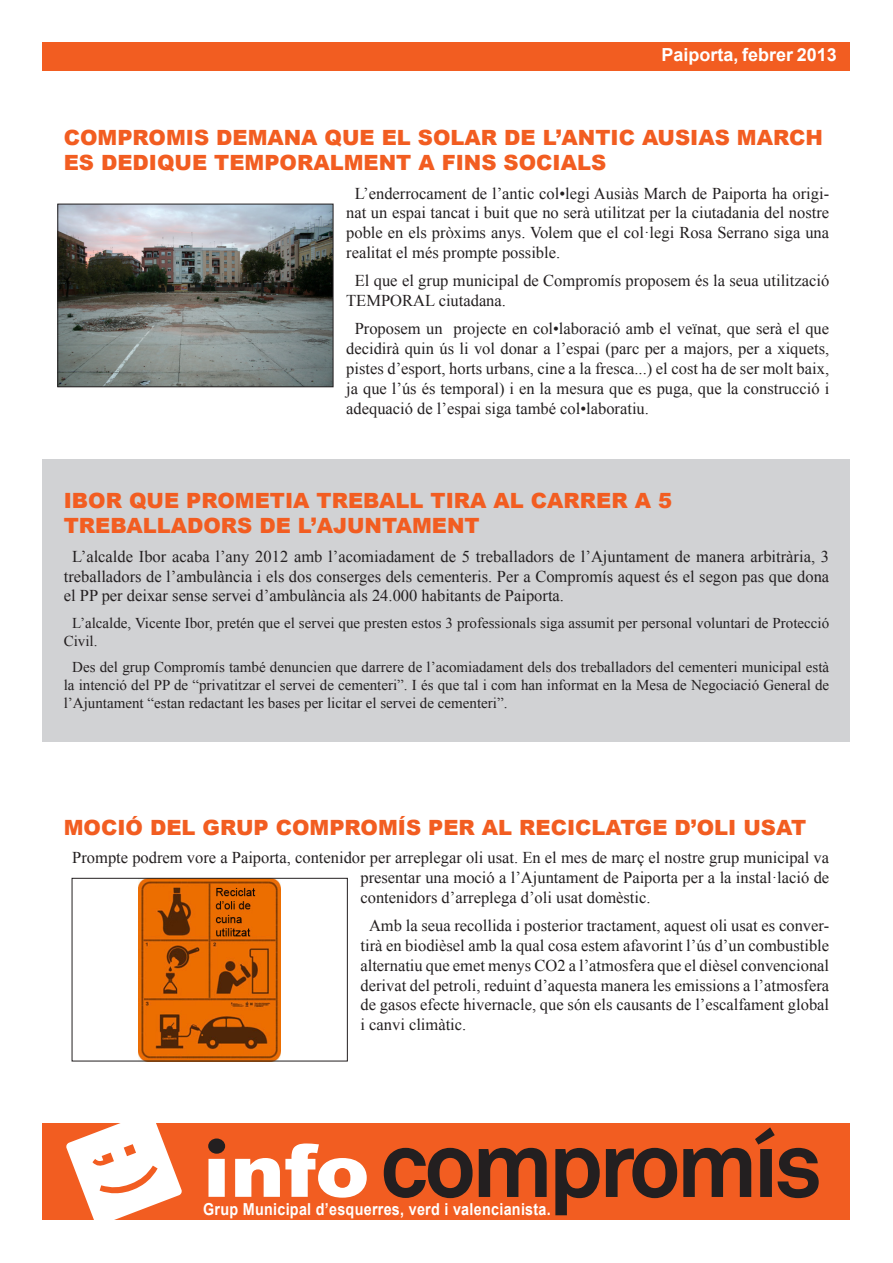
<style>
.page{position:relative;width:893px;height:1263px;background:#fff}
.page>*{position:absolute;margin:0;border:0;box-sizing:border-box;transform-origin:0 0}
.t1{font:900 21px/25.2px "Arial";color:#f25d21}
.cos_de_text{font:700 18px "Arial";color:#fff}
.t2{font:16.5px/19.8px "Times New Roman";color:#231f20;text-align:justify}
.t3{font:700 16.5px "Arial";letter-spacing:.02em;color:#fff;scale:.87 1}
.t4{font:15px/18px "Times New Roman";color:#231f20}
</style>
<div class="page">
<div style="left:43px;top:43px;width:807px;height:28px;background:#f25d21"></div>
<div style="left:43px;top:1123px;width:807px;height:97px;background:#f25d21"></div>
<svg style="left:208px;top:1138px;width:17px;height:16px"></svg>
<svg style="left:208px;top:1143px;width:159px;height:55px"></svg>
<svg style="left:384px;top:1148px;width:89px;height:50px"></svg>
<svg style="left:479px;top:1148px;width:68px;height:49px"></svg>
<svg style="left:555px;top:1148px;width:45px;height:67px"></svg>
<svg style="left:606px;top:1148px;width:71px;height:50px"></svg>
<svg style="left:683px;top:1127px;width:136px;height:71px"></svg>
<svg style="left:66px;top:1123px;width:116px;height:97px"></svg>
<img style="left:59px;top:206px;width:272px;height:179px">
<div style="left:57px;top:204px;width:276px;height:183px;border:1px solid #231f20"></div>
<div style="left:43px;top:459px;width:807px;height:283px;background:#d1d2d4"></div>
<img style="left:139px;top:880px;width:142px;height:179px">
<div style="left:72px;top:878px;width:276px;height:183px;border:1px solid #231f20"></div>
<p class="cos_de_text" style="left:661px;top:43px;width:177px">Paiporta, febrer 2013</p>
<p class="t1" style="left:64px;top:124px;width:761px">COMPROMIS DEMANA QUE EL SOLAR DE L’ANTIC AUSIAS MARCH<br>ES DEDIQUE TEMPORALMENT A FINS SOCIALS</p>
<p class="t2" style="left:346px;top:183px;width:484px;text-indent:9px">L’enderrocament de l’antic col•legi Ausiàs March de Paiporta ha origi&shy;nat un espai tancat i buit que no serà utilitzat per la ciutadania del nostre poble en els pròxims anys. Volem que el col·legi Rosa Serrano siga una realitat el més prompte possible.</p>
<p class="t2" style="left:346px;top:271px;width:484px;text-indent:9px">El que el grup municipal de Compromís proposem és la seua utilització<br>TEMPORAL ciutadana.</p>
<p class="t2" style="left:346px;top:319px;width:484px;text-indent:9px">Proposem un projecte en col•laboració amb el veïnat, que serà el que decidirà quin ús li vol donar a l’espai (parc per a majors, per a xiquets, pistes d’esport, horts urbans, cine a la fresca...) el cost ha de ser molt baix, ja que l’ús és temporal) i en la mesura que es puga, que la construcció i adequació de l’espai siga també col•laboratiu.</p>
<p class="t1" style="left:64px;top:487px;width:610px">IBOR QUE PROMETIA TREBALL TIRA AL CARRER A 5<br>TREBALLADORS DE L’AJUNTAMENT</p>
<p class="t2" style="left:64px;top:546px;width:767px;text-indent:9px">L’alcalde Ibor acaba l’any 2012 amb l’acomiadament de 5 treballadors de l’Ajuntament de manera arbitrària, 3 treballadors de l’ambulància i els dos conserges dels cementeris. Per a Compromís aquest és el segon pas que dona el PP per deixar sense servei d’ambulància als 24.000 habitants de Paiporta.</p>
<p class="t4" style="left:64px;top:614px;width:767px;text-indent:9px">L’alcalde, Vicente Ibor, pretén que el servei que presten estos 3 professionals siga assumit per personal voluntari de Protecció<br>Civil.</p>
<p class="t4" style="left:64px;top:658px;width:767px;text-align:justify;text-indent:9px">Des del grup Compromís també denuncien que darrere de l’acomiadament dels dos treballadors del cementeri municipal està la intenció del PP de “privatitzar el servei de cementeri”. I és que tal i com han informat en la Mesa de Negociació General de l’Ajuntament “estan redactant les bases per licitar el servei de cementeri”.</p>
<p class="t1" style="left:64px;top:814px;width:744px">MOCIÓ DEL GRUP COMPROMÍS PER AL RECICLATGE D’OLI USAT</p>
<p class="t2" style="left:360px;top:848px;width:470px;text-indent:-288px">Prompte podrem vore a Paiporta, contenidor per arreplegar oli usat. En el mes de març el nostre grup municipal va presentar una moció a l’Ajuntament de Paiporta per a la instal·lació de contenidors d’arreplega d’oli usat domèstic.</p>
<p class="t2" style="left:360px;top:915px;width:470px;text-indent:9px">Amb la seua recollida i posterior tractament, aquest oli usat es conver&shy;tirà en biodièsel amb la qual cosa estem afavorint l’ús d’un combustible alternatiu que emet menys CO2 a l’atmosfera que el dièsel convencional derivat del petroli, reduint d’aquesta manera les emissions a l’atmosfera de gasos efecte hivernacle, que són els causants de l’escalfament global i canvi climàtic.</p>
<p class="t3" style="left:203px;top:1198px;width:401px">Grup Municipal d’esquerres, verd i valencianista.</p>
</div>
